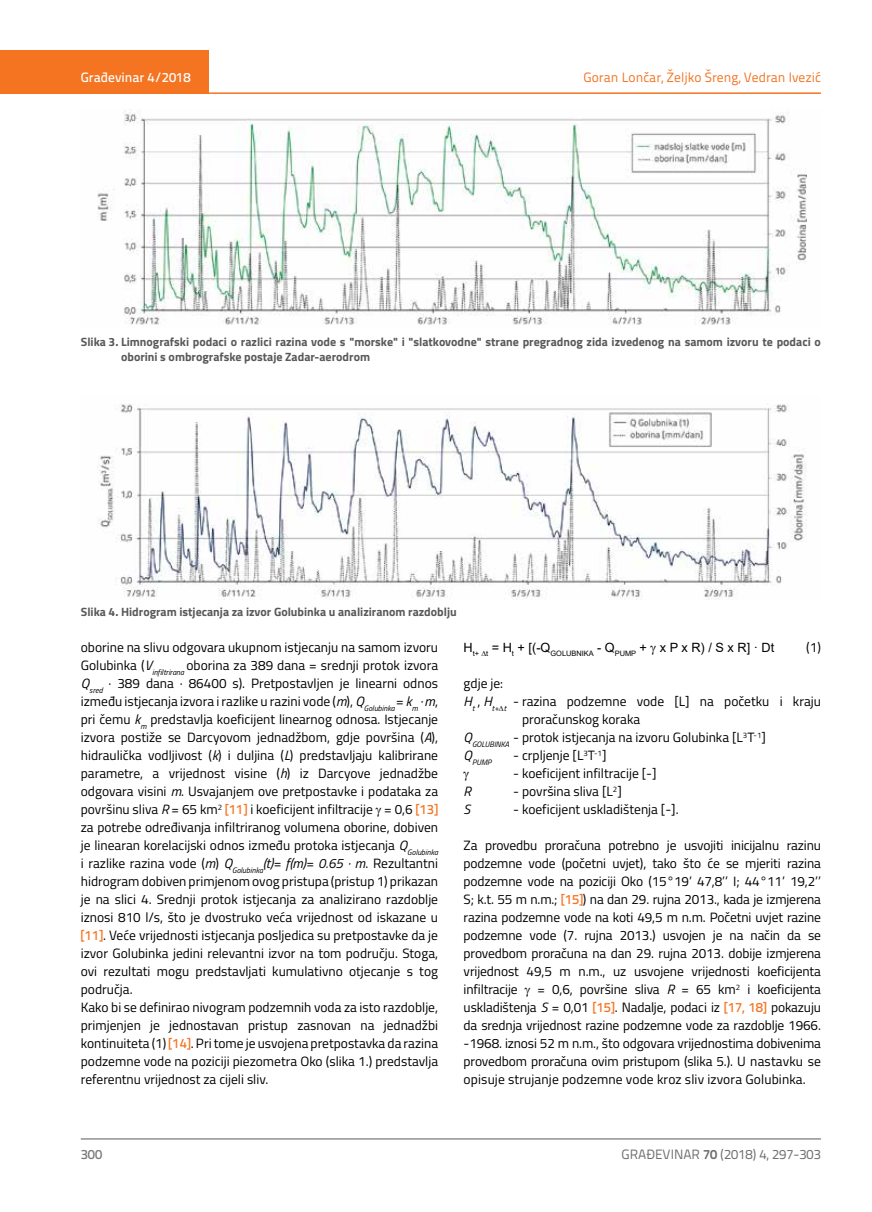
<style>
.page{position:relative;width:872px;height:1212px;background:#fff}
.page>*{position:absolute;margin:0;border:0;box-sizing:border-box;transform-origin:0 0}
.t1{font:13.5px/18px "Titillium";color:#000;text-align:justify}
.t2{font:13.5px "Titillium Text 22 L";color:#f47421}
.t3{font:13.5px "Titillium Text 22 L";color:#6d6e71}
.t4{font:500 13.5px "Titillium Text 22 L";color:#fff}
.t5{font:500 13.5px "Titillium Text 22 L";color:#797a7d}
.t6{font:italic 13.5px "Titillium";color:#000}
.t7{font:12.75px "Arial";color:#000}
.t8{font:700 12px/15px "Titillium";color:#58595b}
.t9{font:italic 7.8px "Titillium";color:#000}
.s1{font-style:italic}
.s2{font-family:"Titillium Text 22 L";font-weight:500;color:#f47421}
.s3{font-weight:700}
</style>
<div class="page">
<div style="left:0;top:50px;width:208px;height:44px;background:#f47421"></div>
<hr style="left:0;top:92px;width:821px;height:2px;background:#f47421">
<hr style="left:81px;top:1139px;width:740px;height:1px;background:#58595b">
<img style="left:97px;top:110px;width:710px;height:215px">
<img style="left:97px;top:404px;width:710px;height:195px">
<p class="t4" style="left:81px;top:67px;width:111px">Građevinar 4/2018</p>
<p class="t2" style="left:583px;top:68px;width:239px">Goran Lončar, Željko Šreng, Vedran Ivezić</p>
<p class="t8" style="left:121px;top:333px;width:701px;text-indent:-40px">Slika 3. Limnografski podaci o razlici razina vode s "morske" i "slatkovodne" strane pregradnog zida izvedenog na samom izvoru te podaci o oborini s ombrografske postaje Zadar-aerodrom</p>
<p class="t8" style="left:81px;top:604px;width:377px">Slika 4. Hidrogram istjecanja za izvor Golubinka u analiziranom razdoblju</p>
<p class="t1" style="left:81px;top:638px;width:359px;text-align:left">oborine na slivu odgovara ukupnom istjecanju na samom izvoru Golubinka (<span class="s1">V</span><sub>infiltrirana</sub> oborina za 389 dana = srednji protok izvora <span class="s1">Q</span><sub>sred</sub> · 389 dana · 86400 s). Pretpostavljen je linearni odnos između istjecanja izvora i razlike u razini vode (<span class="s1">m</span>), <span class="s1">Q</span><sub>Golubinka</sub> = <span class="s1">k</span><sub>m</sub> <span class="s1">· m</span>, pri čemu <span class="s1">k</span><sub>m</sub> predstavlja koeficijent linearnog odnosa. Istjecanje izvora postiže se Darcyovom jednadžbom, gdje površina (<span class="s1">A</span>), hidraulička vodljivost (<span class="s1">k</span>) i duljina (<span class="s1">L</span>) predstavljaju kalibrirane parametre, a vrijednost visine (<span class="s1">h</span>) iz Darcyove jednadžbe odgovara visini <span class="s1">m</span>. Usvajanjem ove pretpostavke i podataka za površinu sliva <span class="s1">R</span> = 65 km<sup>2</sup> <span class="s2">[11]</span> i koeficijent infiltracije = 0,6 <span class="s2">[13] </span>za potrebe određivanja infiltriranog volumena oborine, dobiven je linearan korelacijski odnos između protoka istjecanja <span class="s1">Q</span><sub>Golubinka </sub>i razlike razina vode (<span class="s1">m</span>) <span class="s1">Q</span><sub>Golubinka</sub><span class="s1">(t)= f(m)= 0.65 · m</span>. Rezultantni hidrogram dobiven primjenom ovog pristupa (pristup 1) prikazan je na slici 4. Srednji protok istjecanja za analizirano razdoblje iznosi 810 l/s, što je dvostruko veća vrijednost od iskazane u <span class="s2">[11]</span>. Veće vrijednosti istjecanja posljedica su pretpostavke da je izvor Golubinka jedini relevantni izvor na tom području. Stoga, ovi rezultati mogu predstavljati kumulativno otjecanje s tog područja.<br>Kako bi se definirao nivogram podzemnih voda za isto razdoblje, primjenjen je jednostavan pristup zasnovan na jednadžbi kontinuiteta (1) <span class="s2">[14]</span>. Pri tome je usvojena pretpostavka da razina podzemne vode na poziciji piezometra Oko (slika 1.) predstavlja referentnu vrijednost za cijeli sliv.</p>
<p class="t7" style="left:463px;top:639px;width:312px">H<sub>t+</sub> <sub>t</sub> = H<sub>t</sub> + [(-Q<sub>GOLUBNIKA</sub> - Q<sub>PUMP</sub> + x P x R) / S x R] · Dt</p>
<p class="t1" style="left:806px;top:638px;width:16px">(1)</p>
<p class="t1" style="left:463px;top:674px;width:41px">gdje je:</p>
<p class="t1" style="left:463px;top:692px;width:359px"><span class="s1">H</span><sub>t</sub> , <span class="s1">H</span><sub>t+</sub> <sub>t</sub> - razina podzemne vode [L] na početku i kraju</p>
<p class="t1" style="left:522px;top:710px;width:120px">proračunskog koraka</p>
<p class="t1" style="left:463px;top:728px;width:304px"><span class="s1">Q</span><sub>GOLUBINKA</sub> - protok istjecanja na izvoru Golubinka [L<sup>3</sup>T<sup>-1</sup>]</p>
<p class="t9" style="left:463px;top:756px;width:29px"><sup>Q</sup>PUMP</p>
<p class="t1" style="left:513px;top:746px;width:95px">- crpljenje [L<sup>3</sup>T<sup>-1</sup>]</p>
<p class="t1" style="left:513px;top:764px;width:145px">- koeficijent infiltracije [-]</p>
<p class="t6" style="left:463px;top:781px;width:9px">R</p>
<p class="t1" style="left:513px;top:782px;width:110px">- površina sliva [L<sup>2</sup>]</p>
<p class="t6" style="left:463px;top:799px;width:8px">S</p>
<p class="t1" style="left:513px;top:800px;width:167px">- koeficijent uskladištenja [-].</p>
<p class="t1" style="left:463px;top:836px;width:359px">Za provedbu proračuna potrebno je usvojiti inicijalnu razinu podzemne vode (početni uvjet), tako što će se mjeriti razina podzemne vode na poziciji Oko (15°19’ 47,8’’ I; 44°11’ 19,2’’ S; k.t. 55 m n.m.; <span class="s2">[15]</span>) na dan 29. rujna 2013., kada je izmjerena razina podzemne vode na koti 49,5 m n.m. Početni uvjet razine podzemne vode (7. rujna 2013.) usvojen je na način da se provedbom proračuna na dan 29. rujna 2013. dobije izmjerena vrijednost 49,5 m n.m., uz usvojene vrijednosti koeficijenta infiltracije</p>
<p class="t1" style="left:463px;top:980px;width:359px;text-indent:74px">= 0,6, površine sliva <span class="s1">R</span> = 65 km<sup>2</sup> i koeficijenta uskladištenja <span class="s1">S</span> = 0,01 <span class="s2">[15]</span>. Nadalje, podaci iz <span class="s2">[17, 18]</span> pokazuju da srednja vrijednost razine podzemne vode za razdoblje 1966. -1968. iznosi 52 m n.m., što odgovara vrijednostima dobivenima provedbom proračuna ovim pristupom (slika 5.). U nastavku se opisuje strujanje podzemne vode kroz sliv izvora Golubinka.</p>
<p class="t5" style="left:81px;top:1144px;width:23px">300</p>
<p class="t3" style="left:621px;top:1144px;width:201px">GRAĐEVINAR <span class="s3">70</span> (2018) 4, 297-303</p>
</div>
